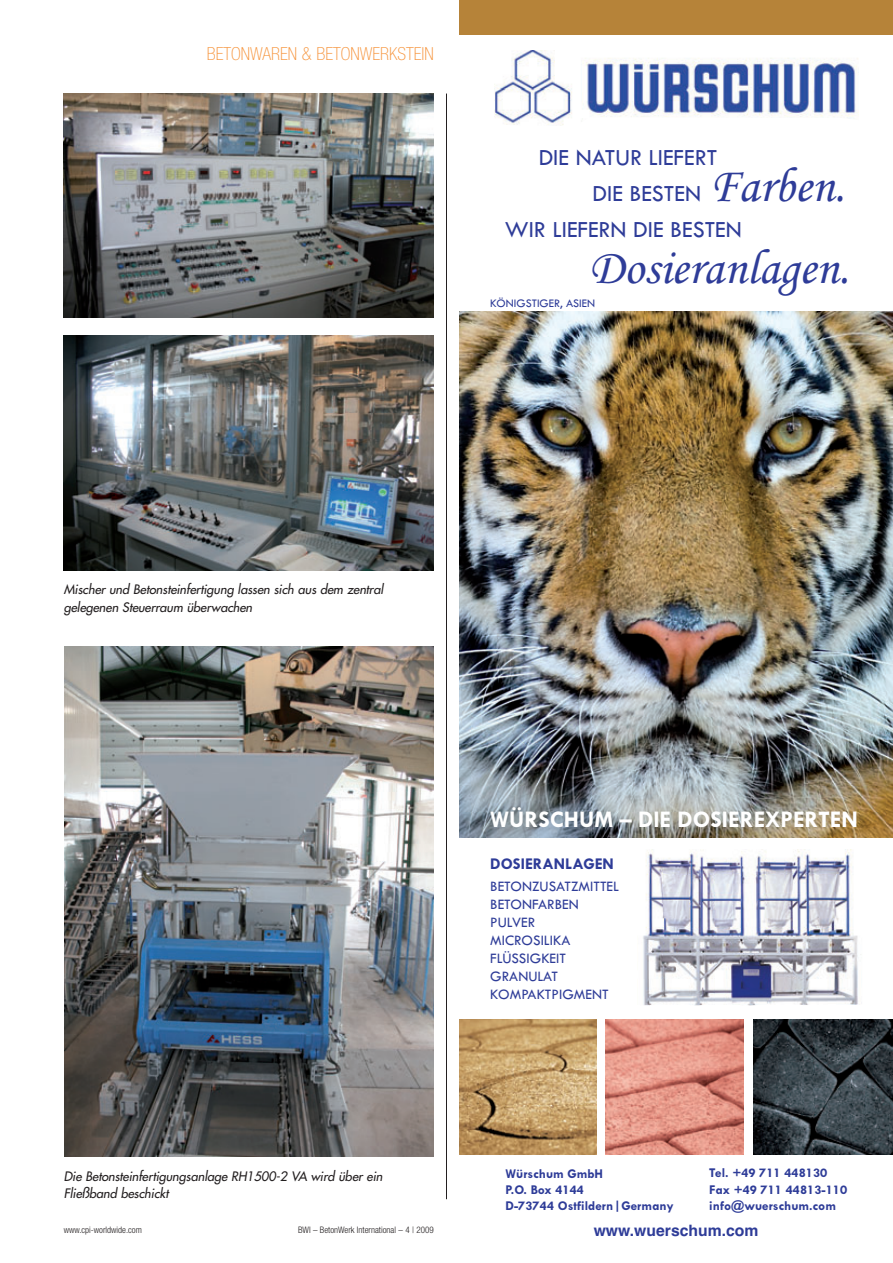
<style>
.page{position:relative;width:893px;height:1263px;background:#fff}
.page>*{position:absolute;margin:0;border:0;box-sizing:border-box;transform-origin:0 0}
.t1{font:49.5px "Monotype Corsiva";color:#2e3c98}
.t2{font:24px/36px "Tw Cen";color:#2e3c98}
.t3{font:24px "Tw Cen MT Bold OTF";color:#fff}
.t4{font:100 condensed 18px "Helvetica Neue";color:#f69238}
.t5{font:700 16.5px "Tw Cen";color:#2e3c98}
.t6{font:700 15.75px "Helvetica";color:#2e3c98}
.t7{font:15px/18px "Tw Cen";color:#2e3c98}
.t8{font:700 13.5px/16.2px "Tw Cen";color:#2e3c98}
.t9{font:italic 12.75px/17.2px "Futura";color:#231f20}
.t10{font:12px "Tw Cen";color:#2e3c98}
.t11{font:300 condensed 9px "Helvetica Neue";color:#231f20}
.s1{font-family:"Monotype Corsiva";font-size:49.5px}
</style>
<div class="page">
<img style="left:64px;top:94px;width:370px;height:224px">
<img style="left:64px;top:336px;width:370px;height:235px">
<hr style="left:446px;top:94px;width:1px;height:1105px;background:#231f20">
<img style="left:65px;top:646px;width:369px;height:511px">
<img style="left:459px;top:312px;width:434px;height:525px">
<img style="left:459px;top:1019px;width:137px;height:136px">
<img style="left:606px;top:1019px;width:138px;height:136px">
<img style="left:753px;top:1020px;width:140px;height:135px">
<img style="left:643px;top:849px;width:215px;height:156px">
<img style="left:495px;top:50px;width:364px;height:76px">
<div style="left:459px;top:0;width:434px;height:35px;background:#b68339"></div>
<h3 class="t4" style="left:207px;top:47px;width:228px">BETONWAREN &amp; BETONWERKSTEIN</h3>
<h2 class="t2" style="left:593px;top:139px;width:254px;text-indent:-54px">DIE NATUR LIEFERT<br>DIE BESTEN <span class="s1">Farben.</span></h2>
<h2 class="t2" style="left:505px;top:211px;width:238px">WIR LIEFERN DIE BESTEN</h2>
<h1 class="t1" style="left:589px;top:237px;width:262px">Dosieranlagen.</h1>
<p class="t10" style="left:490px;top:296px;width:106px">KÖNIGSTIGER, ASIEN</p>
<p class="t9" style="left:64px;top:582px;width:323px">Mischer und Betonsteinfertigung lassen sich aus dem zentral gelegenen Steuerraum überwachen</p>
<h2 class="t3" style="left:490px;top:805px;width:369px">WÜRSCHUM – DIE DOSIEREXPERTEN</h2>
<p class="t5" style="left:490px;top:854px;width:125px">DOSIERANLAGEN</p>
<p class="t7" style="left:490px;top:877px;width:130px">BETONZUSATZMITTEL<br>BETONFARBEN<br>PULVER<br>MICROSILIKA<br>FLÜSSIGKEIT<br>GRANULAT<br>KOMPAKTPIGMENT</p>
<p class="t9" style="left:64px;top:1168px;width:322px">Die Betonsteinfertigungsanlage RH1500-2 VA wird über ein<br>Fließband beschickt</p>
<p class="t11" style="left:64px;top:1226px;width:80px">www.cpi-worldwide.com</p>
<p class="t11" style="left:298px;top:1226px;width:137px">BWI – BetonWerk International – 4 | 2009</p>
<p class="t8" style="left:505px;top:1165px;width:170px">Würschum GmbH<br>P.O. Box 4144<br>D-73744 Ostfildern|Germany</p>
<p class="t8" style="left:709px;top:1164px;width:139px">Tel. +49 711 448130<br>Fax +49 711 44813-110 info@wuerschum.com</p>
<p class="t6" style="left:594px;top:1224px;width:166px">www.wuerschum.com</p>
</div>
